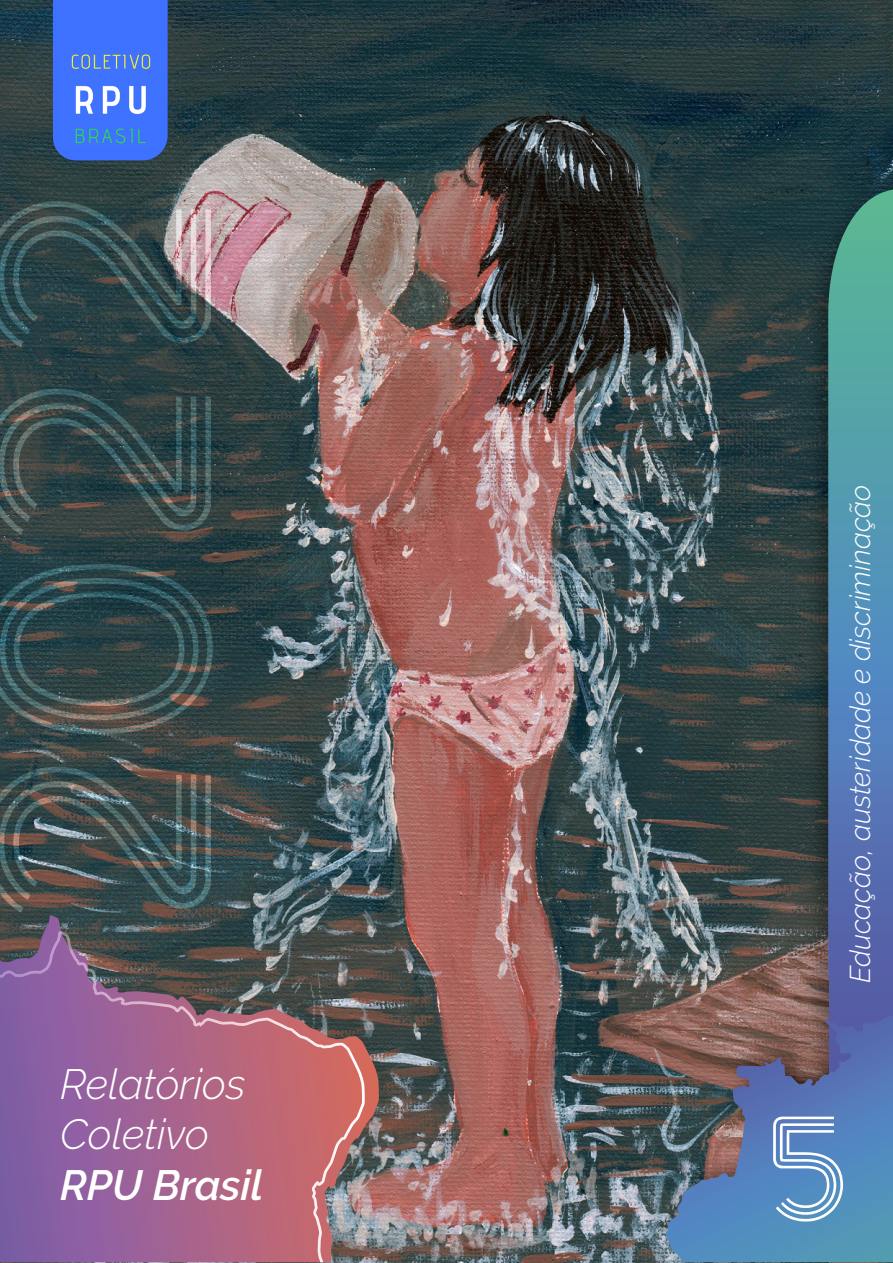
<style>
.page{position:relative;width:893px;height:1263px;background:#fff}
.page>*{position:absolute;margin:0;border:0;box-sizing:border-box;transform-origin:0 0}
.t1{font:150px "LINES";color:#fff}
.t2{font:italic 300 42.15px/50.6px "Raleway";color:#fff}
.t3{font:italic 600 42.15px "Raleway";color:#fff}
.t4{font:italic 300 28.5px "Raleway";color:#fff}
</style>
<div class="page">
<img style="left:0;top:0;width:893px;height:1262px">
<img style="left:0;top:767px;width:205px;height:136px">
<img style="left:0;top:564px;width:213px;height:170px">
<img style="left:0;top:389px;width:205px;height:136px">
<img style="left:0;top:201px;width:205px;height:137px">
<img style="left:797px;top:175px;width:96px;height:106px">
<img style="left:797px;top:281px;width:31px;height:695px">
<svg style="left:828px;top:190px;width:65px;height:897px"></svg>
<svg style="left:0;top:917px;width:379px;height:345px"></svg>
<img style="left:61px;top:931px;width:35px;height:50px">
<img style="left:0;top:931px;width:62px;height:47px">
<img style="left:651px;top:976px;width:177px;height:286px">
<svg style="left:733px;top:1016px;width:159px;height:85px"></svg>
<div style="left:53px;top:0;width:115px;height:160px;background:#3e71ff"></div>
<img style="left:60px;top:49px;width:101px;height:98px">
<h2 class="t2" style="left:60px;top:1058px;width:187px">Relatórios<br>Coletivo</h2>
<h2 class="t3" style="left:60px;top:1161px;width:205px">RPU Brasil</h2>
<p class="t4" style="left:843px;top:983px;width:500px;rotate:-90deg">Educação, austeridade e discriminação</p>
<h1 class="t1" style="left:764px;top:1082px;width:92px">5</h1>
</div>
